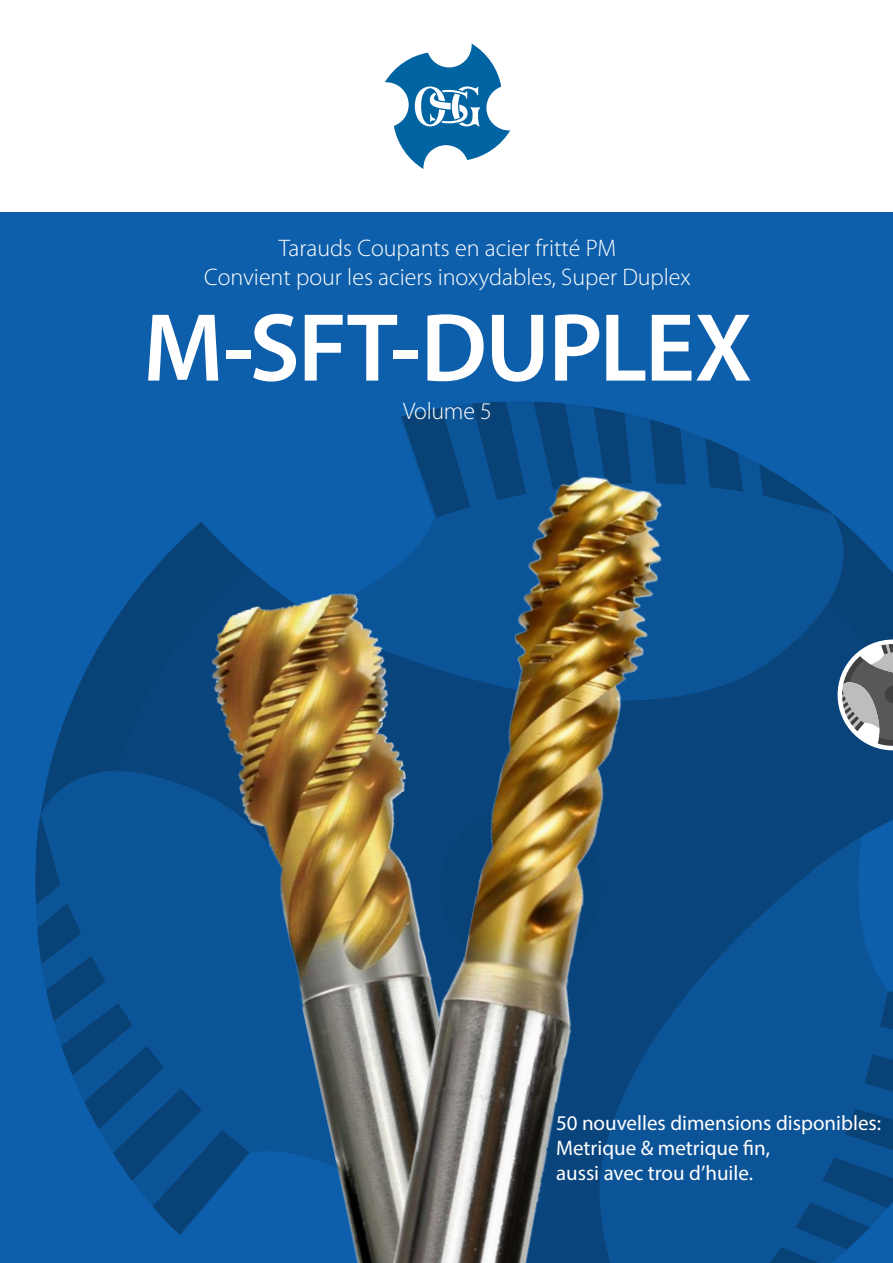
<style>
.page{position:relative;width:893px;height:1263px;background:#fff}
.page>*{position:absolute;margin:0;border:0;box-sizing:border-box;transform-origin:0 0}
.t1{font:600 97.5px "Myriad Pro";letter-spacing:-.02em;color:#fff}
.t2{font:300 24px/28.8px "Myriad Pro";color:#fff;text-align:center}
.t3{font:21px/25.2px "Myriad Pro";color:#fff}
</style>
<div class="page">
<div style="left:0;top:213px;width:893px;height:1050px;background:#0e5fab"></div>
<img style="left:35px;top:458px;width:858px;height:805px">
<svg style="left:385px;top:44px;width:125px;height:125px"></svg>
<svg style="left:838px;top:639px;width:55px;height:111px"></svg>
<img style="left:80px;top:538px;width:235px;height:725px">
<img style="left:315px;top:401px;width:433px;height:862px">
<p class="t2" style="left:204px;top:236px;width:488px">Tarauds Coupants en acier fritté PM<br>Convient pour les aciers inoxydables, Super Duplex</p>
<h1 class="t1" style="left:143px;top:290px;width:611px">M-SFT-DUPLEX</h1>
<p class="t2" style="left:403px;top:399px;width:90px">Volume 5</p>
<p class="t3" style="left:556px;top:1111px;width:327px">50 nouvelles dimensions disponibles:<br>Metrique &amp; metrique fin,<br>aussi avec trou d’huile.</p>
</div>
